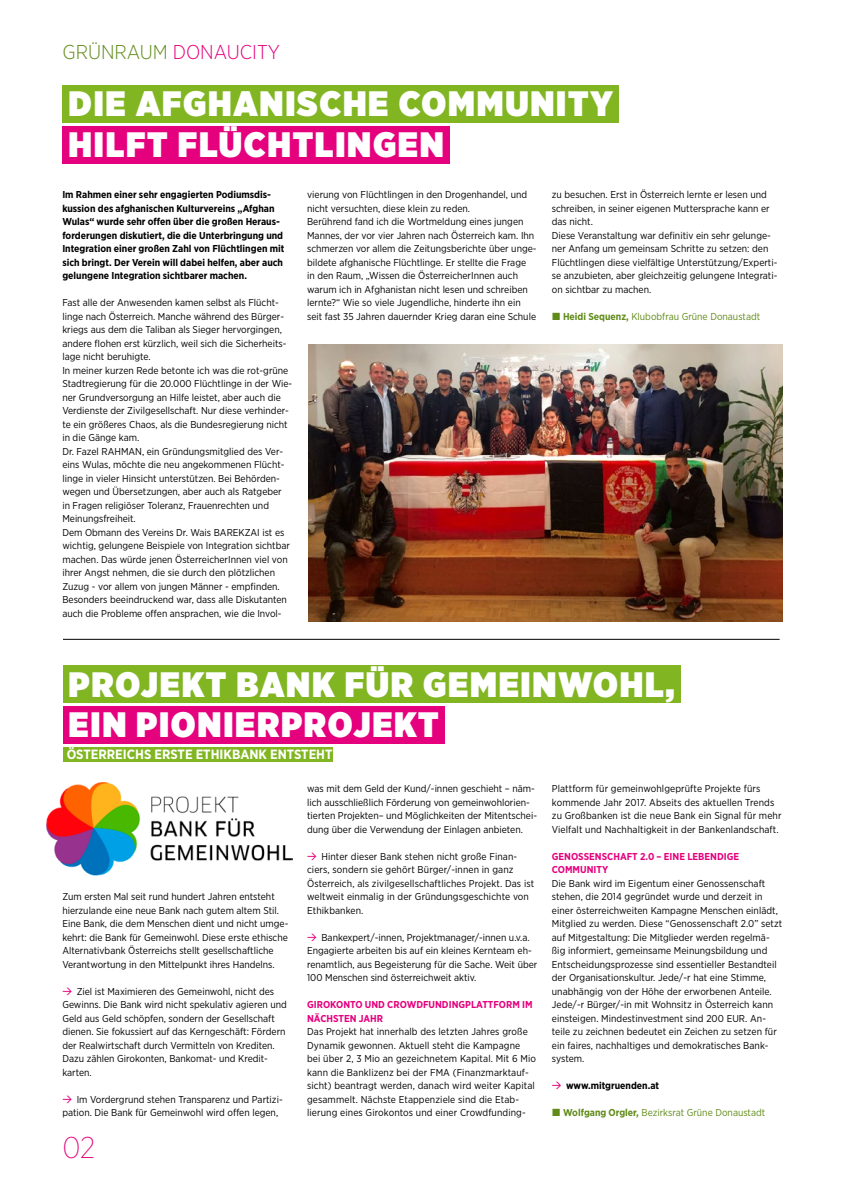
<style>
.page{position:relative;width:842px;height:1191px;background:#fff}
.page>*{position:absolute;margin:0;border:0;box-sizing:border-box;transform-origin:0 0}
.t1{font:900 35.3px "Gotham Narrow";letter-spacing:.05em;color:#fff}
.t2{font:200 30px "Gotham Narrow";color:#e5007d}
.t3{font:300 20px "Gotham Narrow";color:#e5007d}
.t4{font:700 13.4px "Gotham Narrow";color:#fff}
.t5{font:10px/13.5px "Gotham Narrow";color:#000}
.t6{font:700 10px/13.5px "Gotham Narrow";color:#000}
.t7{font:700 10px/13.5px "Gotham Narrow";color:#e5007d}
.t8{font:10px "Gotham Narrow";color:#608b19}
.s1{color:#608b19}
.s2{font-weight:700}
.s3{font-family:"DIN";font-weight:500;font-size:9.5px;color:#e5007d}
</style>
<div class="page">
<img style="left:308px;top:344px;width:474px;height:277px">
<hr style="left:62px;top:639px;width:718px;height:1px;background:#000">
<div style="left:62px;top:126px;width:388px;height:37px;background:#e5007d"></div>
<div style="left:62px;top:85px;width:557px;height:37px;background:#81b622"></div>
<img style="left:47px;top:782px;width:245px;height:94px">
<div style="left:62px;top:706px;width:383px;height:37px;background:#e5007d"></div>
<div style="left:62px;top:665px;width:619px;height:38px;background:#81b622"></div>
<div style="left:0;top:747px;width:333px;height:15px;background:#81b622"></div>
<div style="left:0;top:623px;width:62px;height:149px;background:#fff"></div>
<h3 class="t3" style="left:62px;top:39px;width:219px"><span class="s1">GRÜNRAUM</span> DONAUCITY</h3>
<h1 class="t1" style="left:69px;top:80px;width:546px">DIE AFGHANISCHE COMMUNITY</h1>
<h1 class="t1" style="left:69px;top:120px;width:377px">HILFT FLÜCHTLINGEN</h1>
<p class="t6" style="left:62px;top:188px;width:223px">Im Rahmen einer sehr engagierten Podiumsdis&shy;kussion des afghanischen Kulturvereins „Afghan Wulas“ wurde sehr offen über die großen Heraus&shy;forderungen diskutiert, die die Unterbringung und Integration einer großen Zahl von Flüchtlingen mit sich bringt. Der Verein will dabei helfen, aber auch gelungene Integration sichtbarer machen.</p>
<p class="t5" style="left:62px;top:296px;width:231px">Fast alle der Anwesenden kamen selbst als Flücht&shy;linge nach Österreich. Manche während des Bürger&shy;kriegs aus dem die Taliban als Sieger hervorgingen, andere flohen erst kürzlich, weil sich die Sicherheits&shy;lage nicht beruhigte.<br>In meiner kurzen Rede betonte ich was die rot-grüne Stadtregierung für die 20.000 Flüchtlinge in der Wie&shy;ner Grundversorgung an Hilfe leistet, aber auch die Verdienste der Zivilgesellschaft. Nur diese verhinder&shy;te ein größeres Chaos, als die Bundesregierung nicht in die Gänge kam.<br>Dr. Fazel RAHMAN, ein Gründungsmitglied des Ver&shy;eins Wulas, möchte die neu angekommenen Flücht&shy;linge in vieler Hinsicht unterstützen. Bei Behörden&shy;wegen und Übersetzungen, aber auch als Ratgeber<br>in Fragen religiöser Toleranz, Frauenrechten und Meinungsfreiheit.<br>Dem Obmann des Vereins Dr. Wais BAREKZAI ist es wichtig, gelungene Beispiele von Integration sichtbar machen. Das würde jenen ÖsterreicherInnen viel von ihrer Angst nehmen, die sie durch den plötzlichen Zuzug - vor allem von jungen Männer - empfinden.<br>Besonders beeindruckend war, dass alle Diskutanten auch die Probleme offen ansprachen, wie die Invol-</p>
<p class="t5" style="left:307px;top:188px;width:231px">vierung von Flüchtlingen in den Drogenhandel, und nicht versuchten, diese klein zu reden.<br>Berührend fand ich die Wortmeldung eines jungen Mannes, der vor vier Jahren nach Österreich kam. Ihn schmerzen vor allem die Zeitungsberichte über unge&shy;bildete afghanische Flüchtlinge. Er stellte die Frage<br>in den Raum, „Wissen die ÖsterreicherInnen auch warum ich in Afghanistan nicht lesen und schreiben lernte?“ Wie so viele Jugendliche, hinderte ihn ein seit fast 35 Jahren dauernder Krieg daran eine Schule</p>
<p class="t5" style="left:552px;top:188px;width:227px">zu besuchen. Erst in Österreich lernte er lesen und schreiben, in seiner eigenen Muttersprache kann er das nicht.<br>Diese Veranstaltung war definitiv ein sehr gelunge&shy;ner Anfang um gemeinsam Schritte zu setzen: den Flüchtlingen diese vielfältige Unterstützung/Experti&shy;se anzubieten, aber gleichzeitig gelungene Integrati&shy;on sichtbar zu machen.</p>
<p class="t8" style="left:563px;top:310px;width:199px"><span class="s2">Heidi Sequenz,</span> Klubobfrau Grüne Donaustadt</p>
<h1 class="t1" style="left:69px;top:660px;width:607px">PROJEKT BANK FÜR GEMEINWOHL,</h1>
<h1 class="t1" style="left:69px;top:701px;width:371px">EIN PIONIERPROJEKT</h1>
<h3 class="t4" style="left:67px;top:746px;width:267px">ÖSTERREICHS ERSTE ETHIKBANK ENTSTEHT</h3>
<p class="t5" style="left:62px;top:890px;width:228px">Zum ersten Mal seit rund hundert Jahren entsteht hierzulande eine neue Bank nach gutem altem Stil.<br>Eine Bank, die dem Menschen dient und nicht umge&shy;kehrt: die Bank für Gemeinwohl. Diese erste ethische Alternativbank Österreichs stellt gesellschaftliche Verantwortung in den Mittelpunkt ihres Handelns.</p>
<p class="t5" style="left:62px;top:984px;width:226px"><span class="s3">&gt;</span> Ziel ist Maximieren des Gemeinwohl, nicht des Gewinns. Die Bank wird nicht spekulativ agieren und Geld aus Geld schöpfen, sondern der Gesellschaft dienen. Sie fokussiert auf das Kerngeschäft: Fördern der Realwirtschaft durch Vermitteln von Krediten.<br>Dazu zählen Girokonten, Bankomat- und Kredit&shy;karten.</p>
<p class="t5" style="left:62px;top:1092px;width:222px"><span class="s3">&gt;</span> Im Vordergrund stehen Transparenz und Partizi&shy;pation. Die Bank für Gemeinwohl wird offen legen,</p>
<h2 class="t2" style="left:62px;top:1129px;width:34px">02</h2>
<p class="t5" style="left:307px;top:782px;width:231px">was mit dem Geld der Kund/-innen geschieht – näm&shy;lich ausschließlich Förderung von gemeinwohlorien&shy;tierten Projekten– und Möglichkeiten der Mitentschei&shy;dung über die Verwendung der Einlagen anbieten.</p>
<p class="t5" style="left:307px;top:849px;width:229px"><span class="s3">&gt;</span> Hinter dieser Bank stehen nicht große Finan&shy;ciers, sondern sie gehört Bürger/-innen in ganz Österreich, als zivilgesellschaftliches Projekt. Das ist weltweit einmalig in der Gründungsgeschichte von Ethikbanken.</p>
<p class="t5" style="left:307px;top:930px;width:232px"><span class="s3">&gt;</span> Bankexpert/-innen, Projektmanager/-innen u.v.a.<br>Engagierte arbeiten bis auf ein kleines Kernteam eh&shy;renamtlich, aus Begeisterung für die Sache. Weit über 100 Menschen sind österreichweit aktiv.</p>
<p class="t7" style="left:307px;top:998px;width:227px">GIROKONTO UND CROWDFUNDINGPLATTFORM IM<br>NÄCHSTEN JAHR</p>
<p class="t5" style="left:307px;top:1025px;width:230px">Das Projekt hat innerhalb des letzten Jahres große Dynamik gewonnen. Aktuell steht die Kampagne bei über 2, 3 Mio an gezeichnetem Kapital. Mit 6 Mio kann die Banklizenz bei der FMA (Finanzmarktauf&shy;sicht) beantragt werden, danach wird weiter Kapital gesammelt. Nächste Etappenziele sind die Etab&shy;lierung eines Girokontos und einer Crowdfunding-</p>
<p class="t5" style="left:552px;top:782px;width:231px">Plattform für gemeinwohlgeprüfte Projekte fürs kommende Jahr 2017. Abseits des aktuellen Trends zu Großbanken ist die neue Bank ein Signal für mehr Vielfalt und Nachhaltigkeit in der Bankenlandschaft.</p>
<p class="t7" style="left:552px;top:849px;width:189px">GENOSSENSCHAFT 2.0 – EINE LEBENDIGE<br>COMMUNITY</p>
<p class="t5" style="left:552px;top:876px;width:232px">Die Bank wird im Eigentum einer Genossenschaft stehen, die 2014 gegründet wurde und derzeit in einer österreichweiten Kampagne Menschen einlädt, Mitglied zu werden. Diese “Genossenschaft 2.0” setzt auf Mitgestaltung: Die Mitglieder werden regelmä&shy;ßig informiert, gemeinsame Meinungsbildung und Entscheidungsprozesse sind essentieller Bestandteil der Organisationskultur. Jede/-r hat eine Stimme, unabhängig von der Höhe der erworbenen Anteile.<br>Jede/-r Bürger/-in mit Wohnsitz in Österreich kann einsteigen. Mindestinvestment sind 200 EUR. An&shy;teile zu zeichnen bedeutet ein Zeichen zu setzen für ein faires, nachhaltiges und demokratisches Bank&shy;system.</p>
<p class="t6" style="left:552px;top:1079px;width:109px"><span class="s3">&gt;</span> www.mitgruenden.at</p>
<p class="t8" style="left:563px;top:1106px;width:204px"><span class="s2">Wolfgang Orgler,</span> Bezirksrat Grüne Donaustadt</p>
</div>
